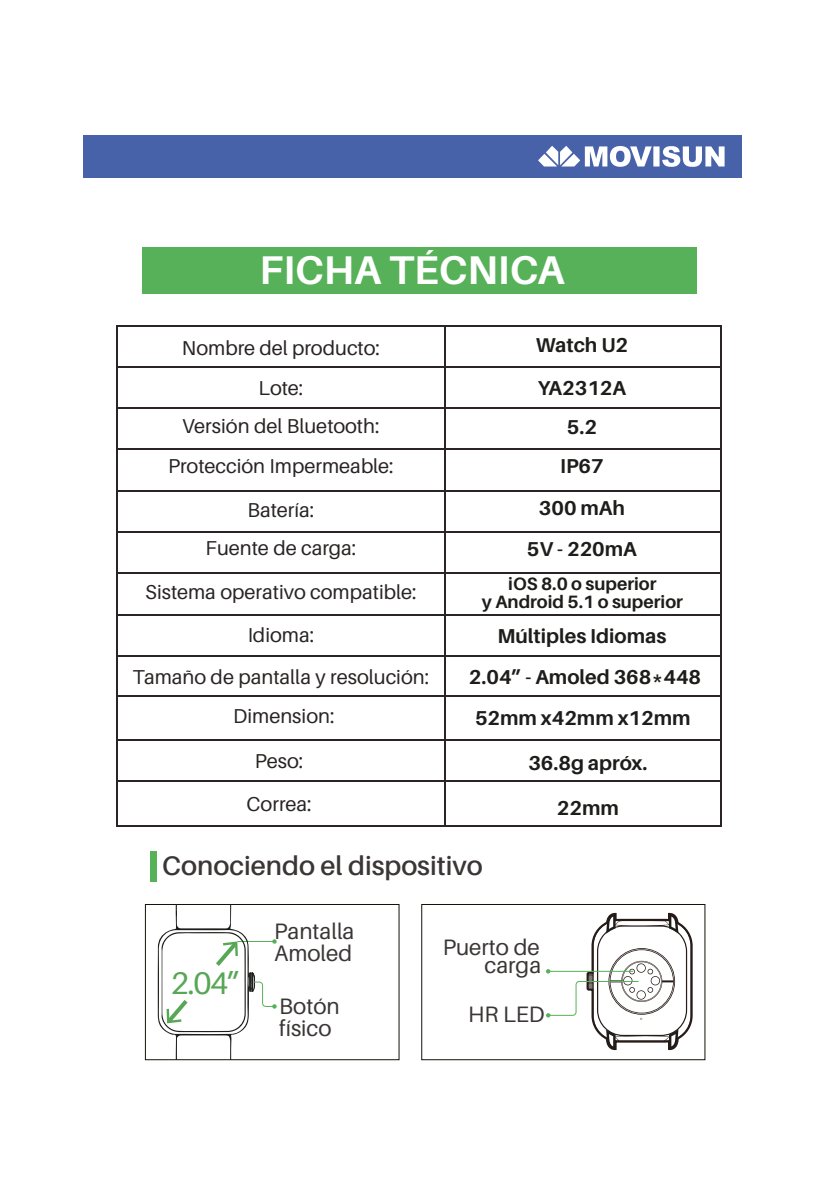
<style>
.page{position:relative;width:824px;height:1188px;background:#fff}
.page>*{position:absolute;margin:0;border:0;box-sizing:border-box;transform-origin:0 0}
.t1{font:700 40px "Aileron";color:#fff}
.t2{font:31.2px "Aileron";color:#57a756}
.t3{font:600 26.8px "Aileron";color:#3a3635}
.t4{font:22.4px/22.4px "Aileron";color:#3a3635}
.t5{font:20px/40px "Aileron";color:#292424;text-align:center}
.t6{font:700 20px/43.6px "Aileron";color:#1d1d1b}
.t7{font:700 18px/18px "Aileron";color:#1d1d1b;text-align:center}
</style>
<div class="page">
<div style="left:83px;top:135px;width:658px;height:42px;background:#4862aa"></div>
<svg style="left:538px;top:146px;width:187px;height:21px"></svg>
<div style="left:145px;top:904px;width:255px;height:156px;border:1px solid #131309"></div>
<div style="left:421px;top:904px;width:284px;height:156px;border:1px solid #131309"></div>
<svg style="left:546px;top:912px;width:147px;height:139px"></svg>
<svg style="left:158px;top:904px;width:119px;height:156px"></svg>
<div style="left:142px;top:247px;width:555px;height:46px;background:#57b158"></div>
<hr style="left:117px;top:325px;width:604px;height:1px;background:#2a2424">
<hr style="left:117px;top:367px;width:604px;height:1px;background:#2a2424">
<hr style="left:117px;top:407px;width:604px;height:1px;background:#2a2424">
<hr style="left:117px;top:448px;width:604px;height:1px;background:#2a2424">
<hr style="left:117px;top:490px;width:604px;height:1px;background:#2a2424">
<hr style="left:117px;top:531px;width:604px;height:2px;background:#2a2424">
<hr style="left:117px;top:573px;width:604px;height:1px;background:#2a2424">
<hr style="left:444px;top:326px;width:1px;height:501px;background:#2a2424">
<hr style="left:720px;top:325px;width:1px;height:502px;background:#2a2424">
<hr style="left:116px;top:325px;width:1px;height:502px;background:#2a2424">
<hr style="left:117px;top:614px;width:604px;height:1px;background:#2a2424">
<hr style="left:117px;top:696px;width:604px;height:1px;background:#2a2424">
<hr style="left:117px;top:656px;width:604px;height:1px;background:#2a2424">
<hr style="left:117px;top:740px;width:604px;height:1px;background:#2a2424">
<hr style="left:117px;top:781px;width:604px;height:1px;background:#2a2424">
<hr style="left:117px;top:826px;width:604px;height:1px;background:#2a2424">
<div style="left:150px;top:851px;width:7px;height:31px;background:#57b158"></div>
<h1 class="t1" style="left:260px;top:248px;width:307px">FICHA TÉCNICA</h1>
<p class="t5" style="left:182px;top:328px;width:199px">Nombre del producto:<br>Lote:</p>
<p class="t5" style="left:182px;top:406px;width:199px">Versión del Bluetooth:</p>
<p class="t6" style="left:536px;top:323px;width:94px">Watch U2<br>YA2312A</p>
<p class="t6" style="left:567px;top:405px;width:32px">5.2</p>
<p class="t5" style="left:168px;top:446px;width:227px">Protección Impermeable:</p>
<p class="t6" style="left:560px;top:445px;width:45px">IP67</p>
<p class="t5" style="left:247px;top:490px;width:68px">Batería:</p>
<p class="t6" style="left:539px;top:487px;width:88px">300 mAh</p>
<p class="t5" style="left:206px;top:528px;width:152px">Fuente de carga:</p>
<p class="t6" style="left:527px;top:527px;width:111px">5V - 220mA</p>
<p class="t5" style="left:145px;top:573px;width:273px">Sistema operativo compatible:</p>
<p class="t7" style="left:482px;top:575px;width:203px">iOS 8.0 o superior<br>y Android 5.1 o superior</p>
<p class="t5" style="left:248px;top:615px;width:68px">Idioma:</p>
<p class="t6" style="left:497px;top:614px;width:170px">Múltiples Idiomas</p>
<p class="t5" style="left:133px;top:657px;width:298px">Tamaño de pantalla y resolución:</p>
<p class="t6" style="left:469px;top:655px;width:234px">2.04” - Amoled 368*448</p>
<p class="t5" style="left:233px;top:697px;width:103px">Dimension:</p>
<p class="t6" style="left:475px;top:697px;width:217px">52mm x42mm x12mm</p>
<p class="t6" style="left:528px;top:742px;width:120px">36.8g apróx.</p>
<p class="t6" style="left:557px;top:787px;width:64px">22mm</p>
<p class="t5" style="left:247px;top:741px;width:67px;line-height:42.4px">Peso:<br>Correa:</p>
<h3 class="t3" style="left:162px;top:851px;width:322px">Conociendo el dispositivo</h3>
<h2 class="t2" style="left:171px;top:966px;width:71px">2.04”</h2>
<p class="t4" style="left:274px;top:920px;width:82px">Pantalla<br>Amoled</p>
<p class="t4" style="left:279px;top:995px;width:62px">Botón físico</p>
<p class="t4" style="left:443px;top:938px;width:100px;line-height:18.4px;text-align:right">Puerto de carga</p>
<p class="t4" style="left:468px;top:1004px;width:78px">HR LED</p>
</div>
